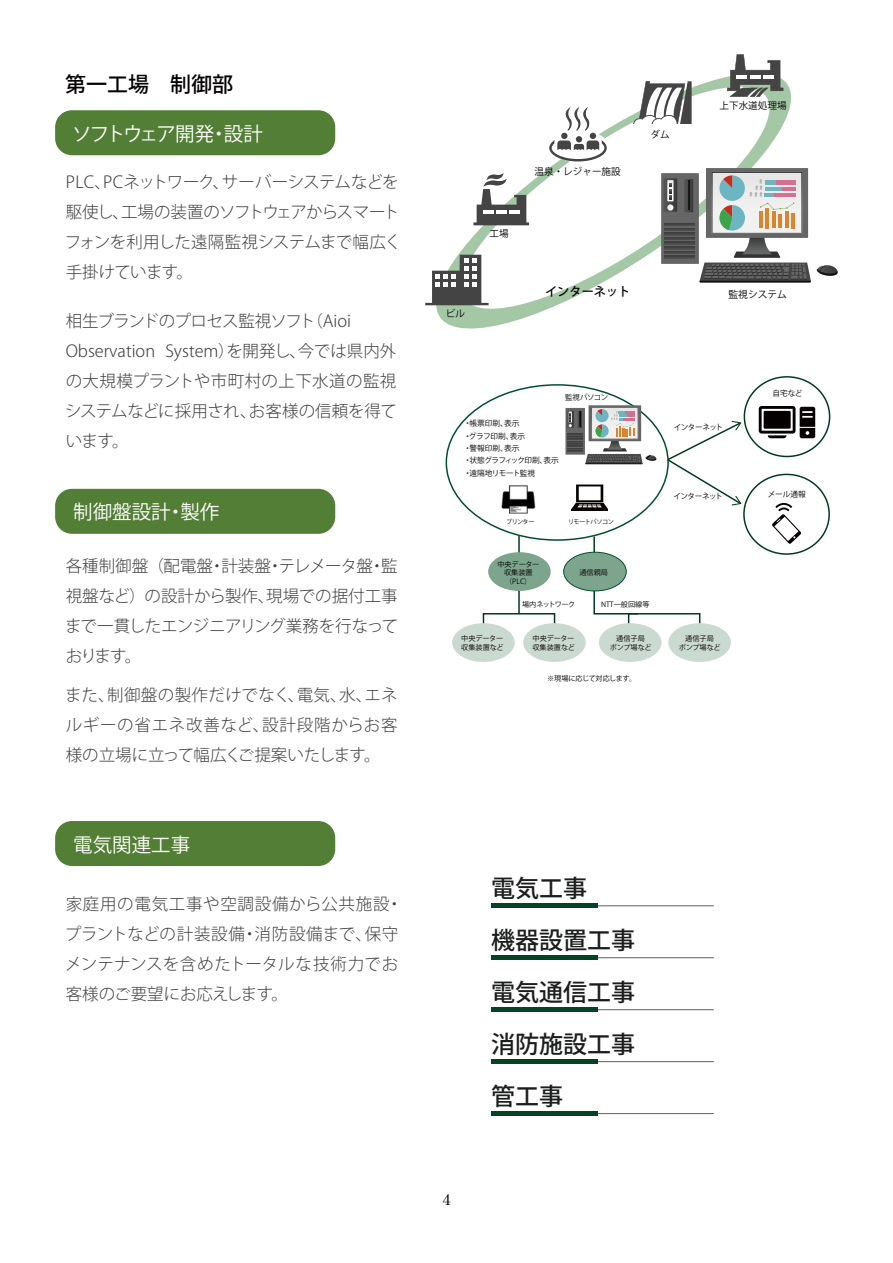
<style>
.page{position:relative;width:893px;height:1263px;background:#fff}
.page>*{position:absolute;margin:0;border:0;box-sizing:border-box;transform-origin:0 0}
.t1{font:500 24px/52.1px "Koz Go Pr 6 N";color:#1c1d1d}
.t2{font:500 21px "Koz Go Pr 6 N";color:#040000}
.t3{font:19.5px "Koz Go Pr 6 N";color:#fff}
.t4{font:19.5px "Koz Go Pr 6 N";letter-spacing:-.105em;color:#fff}
.t5{font:300 16.5px/30px "Koz Go Pr 6 N";color:#3f3f3f;text-align:justify}
.t6{font:300 16.5px/30px "Koz Go Pr 6 N";letter-spacing:-.03em;color:#3f3f3f}
.t7{font:300 16.5px/30px "Koz Go Pr 6 N";letter-spacing:.02em;color:#3f3f3f}
.t8{font:15.9px "Century";color:#000}
.t9{font:500 12.15px "Koz Go Pr 6 N";color:#040000}
.t10{font:9.75px "Koz Go Pr 6 N";color:#040000}
.t11{font:9.6px "Koz Go Pr 6 N";color:#040000}
.t12{font:7.65px/12.3px "Koz Go Pr 6 N";color:#040000}
.t13{font:7.65px "Koz Go Pr 6 N";letter-spacing:-.09em;color:#040000}
.t14{font:7.65px "Koz Go Pr 6 N";letter-spacing:-.04em;color:#040000}
.t15{font:7.5px "Koz Go Pr 6 N";letter-spacing:-.05em;color:#040000}
.t16{font:7.2px/8.6px "Koz Go Pr 6 N";color:#040000;text-align:center}
.t17{font:7.2px "Koz Go Pr 6 N";letter-spacing:-.04em;color:#040000}
.t18{font:7.2px "Koz Go Pr 6 N";letter-spacing:-.08em;color:#040000}
.t19{font:6.15px "Koz Go Pr 6 N";letter-spacing:-.08em;color:#040000}
</style>
<div class="page">
<div style="left:54px;top:109px;width:282px;height:47px;background:#537e35;border-radius:18px"></div>
<div style="left:53px;top:108px;width:285px;height:50px;border:2px solid #fff;border-radius:18px"></div>
<div style="left:54px;top:488px;width:282px;height:47px;background:#537e35;border-radius:18px"></div>
<div style="left:53px;top:487px;width:285px;height:49px;border:2px solid #fff;border-radius:18px"></div>
<div style="left:54px;top:820px;width:282px;height:47px;background:#537e35;border-radius:18px"></div>
<div style="left:53px;top:819px;width:285px;height:49px;border:2px solid #fff;border-radius:18px"></div>
<hr style="left:506px;top:1113px;width:208px;height:1px;background:#5d5e5e">
<div style="left:491px;top:1111px;width:107px;height:5px;background:#054324"></div>
<hr style="left:506px;top:1061px;width:208px;height:1px;background:#5d5e5e">
<div style="left:491px;top:1059px;width:107px;height:5px;background:#054324"></div>
<hr style="left:506px;top:1009px;width:208px;height:1px;background:#5d5e5e">
<div style="left:491px;top:1007px;width:107px;height:5px;background:#054324"></div>
<hr style="left:506px;top:957px;width:208px;height:1px;background:#5d5e5e">
<div style="left:491px;top:955px;width:107px;height:5px;background:#054324"></div>
<hr style="left:506px;top:905px;width:208px;height:1px;background:#5d5e5e">
<div style="left:491px;top:903px;width:107px;height:5px;background:#054324"></div>
<svg style="left:593px;top:535px;width:35px;height:80px"></svg>
<hr style="left:518px;top:536px;width:2px;height:78px;background:#003b1f">
<div style="left:452px;top:623px;width:63px;height:39px;background:#cadad1;border-radius:50%"></div>
<div style="left:523px;top:623px;width:63px;height:39px;background:#cadad1;border-radius:50%"></div>
<div style="left:599px;top:623px;width:62px;height:39px;background:#cadad1;border-radius:50%"></div>
<div style="left:668px;top:623px;width:63px;height:39px;background:#cadad1;border-radius:50%"></div>
<div style="left:483px;top:613px;width:72px;height:11px;border:2px solid #003b1f"></div>
<div style="left:628px;top:613px;width:72px;height:11px;border:2px solid #003b1f"></div>
<svg style="left:666px;top:421px;width:76px;height:84px"></svg>
<div style="left:743px;top:474px;width:87px;height:81px;border:2px solid #003b1f;border-radius:50%"></div>
<div style="left:744px;top:376px;width:86px;height:81px;border:2px solid #003b1f;border-radius:50%"></div>
<svg style="left:566px;top:405px;width:90px;height:59px"></svg>
<div style="left:488px;top:552px;width:63px;height:39px;background:#7da58d;border-radius:50%"></div>
<div style="left:564px;top:552px;width:62px;height:39px;background:#7da58d;border-radius:50%"></div>
<div style="left:563px;top:552px;width:64px;height:39px;border:1px solid #01502c;border-radius:50%"></div>
<hr style="left:571px;top:509px;width:37px;height:2px;background:#060001">
<svg style="left:571px;top:484px;width:37px;height:25px"></svg>
<svg style="left:772px;top:503px;width:29px;height:41px"></svg>
<img style="left:500px;top:485px;width:36px;height:29px">
<svg style="left:759px;top:406px;width:56px;height:32px"></svg>
<svg style="left:425px;top:76px;width:382px;height:253px"></svg>
<svg style="left:425px;top:255px;width:64px;height:50px"></svg>
<svg style="left:473px;top:173px;width:56px;height:52px"></svg>
<svg style="left:727px;top:54px;width:56px;height:43px"></svg>
<hr style="left:736px;top:75px;width:11px;height:4px;background:#fff">
<hr style="left:750px;top:75px;width:11px;height:4px;background:#fff">
<hr style="left:763px;top:75px;width:11px;height:4px;background:#fff">
<svg style="left:549px;top:106px;width:58px;height:55px"></svg>
<svg style="left:633px;top:81px;width:59px;height:44px"></svg>
<hr style="left:631px;top:125px;width:67px;height:4px;background:#fff">
<svg style="left:661px;top:168px;width:177px;height:114px"></svg>
<p class="t2" style="left:65px;top:73px;width:169px">第一工場　制御部</p>
<p class="t4" style="left:72px;top:123px;width:192px">ソフトウェア開発・設計</p>
<p class="t6" style="left:65px;top:167px;width:338px">PLC、PCネットワーク、サーバーシステムなどを駆使し、工場の装置のソフトウェアからスマートフォンを利用した遠隔監視システムまで幅広く手掛けています。</p>
<p class="t5" style="left:65px;top:306px;width:333px;text-align:left">相生ブランドのプロセス監視ソフト（Aioi<br>Observation System）を開発し、今では県内外の大規模プラントや市町村の上下水道の監視システムなどに採用され、お客様の信頼を得ています。</p>
<p class="t3" style="left:73px;top:501px;width:148px">制御盤設計・製作</p>
<p class="t5" style="left:65px;top:551px;width:335px">各種制御盤 （配電盤・計装盤・テレメータ盤・監視盤など）の設計から製作、現場での据付工事まで一貫したエンジニアリング業務を行なっております。</p>
<p class="t5" style="left:65px;top:680px;width:334px">また、制御盤の製作だけでなく、電気、水、エネルギーの省エネ改善など、設計段階からお客様の立場に立って幅広くご提案いたします。</p>
<p class="t3" style="left:73px;top:834px;width:118px">電気関連工事</p>
<p class="t7" style="left:65px;top:890px;width:339px">家庭用の電気工事や空調設備から公共施設・プラントなどの計装設備・消防設備まで、保守メンテナンスを含めたトータルな技術力でお客様のご要望にお応えします。</p>
<p class="t11" style="left:490px;top:228px;width:21px">工場</p>
<p class="t11" style="left:446px;top:308px;width:21px">ビル</p>
<p class="t11" style="left:534px;top:166px;width:88px">温泉・レジャー施設</p>
<p class="t11" style="left:650px;top:129px;width:21px">ダム</p>
<p class="t11" style="left:720px;top:100px;width:69px">上下水道処理場</p>
<p class="t9" style="left:545px;top:285px;width:87px">インターネット</p>
<p class="t10" style="left:729px;top:289px;width:60px">監視システム</p>
<p class="t15" style="left:565px;top:393px;width:45px">監視パソコン</p>
<p class="t14" style="left:773px;top:388px;width:31px">自宅など</p>
<p class="t12" style="left:464px;top:418px;width:97px">・帳票印刷、表示<br>・グラフ印刷、表示<br>・警報印刷、表示<br>・状態グラフィック印刷、表示・遠隔地リモート監視</p>
<p class="t19" style="left:506px;top:518px;width:30px">プリンター</p>
<p class="t19" style="left:568px;top:518px;width:47px">リモートパソコン</p>
<p class="t16" style="left:497px;top:560px;width:43px">中央データー収集装置（PLC）</p>
<p class="t16" style="left:579px;top:569px;width:30px">通信親局</p>
<p class="t18" style="left:522px;top:600px;width:55px">場内ネットワーク</p>
<p class="t16" style="left:601px;top:600px;width:50px">NTT一般回線等</p>
<p class="t13" style="left:674px;top:423px;width:51px">インターネット</p>
<p class="t13" style="left:674px;top:492px;width:51px">インターネット</p>
<p class="t16" style="left:461px;top:634px;width:44px;text-align:left">中央データー収集装置など</p>
<p class="t16" style="left:610px;top:634px;width:43px">通信子局<br>ポンプ場など</p>
<p class="t16" style="left:679px;top:634px;width:43px">通信子局<br>ポンプ場など</p>
<p class="t16" style="left:532px;top:634px;width:44px;text-align:left">中央データー収集装置など</p>
<p class="t17" style="left:547px;top:674px;width:91px">※現場に応じて対応します。</p>
<p class="t14" style="left:768px;top:490px;width:39px">メール通報</p>
<p class="t8" style="left:442px;top:1186px;width:10px">4</p>
<h1 class="t1" style="left:491px;top:863px;width:145px">電気工事<br>機器設置工事電気通信工事消防施設工事管工事</h1>
</div>
